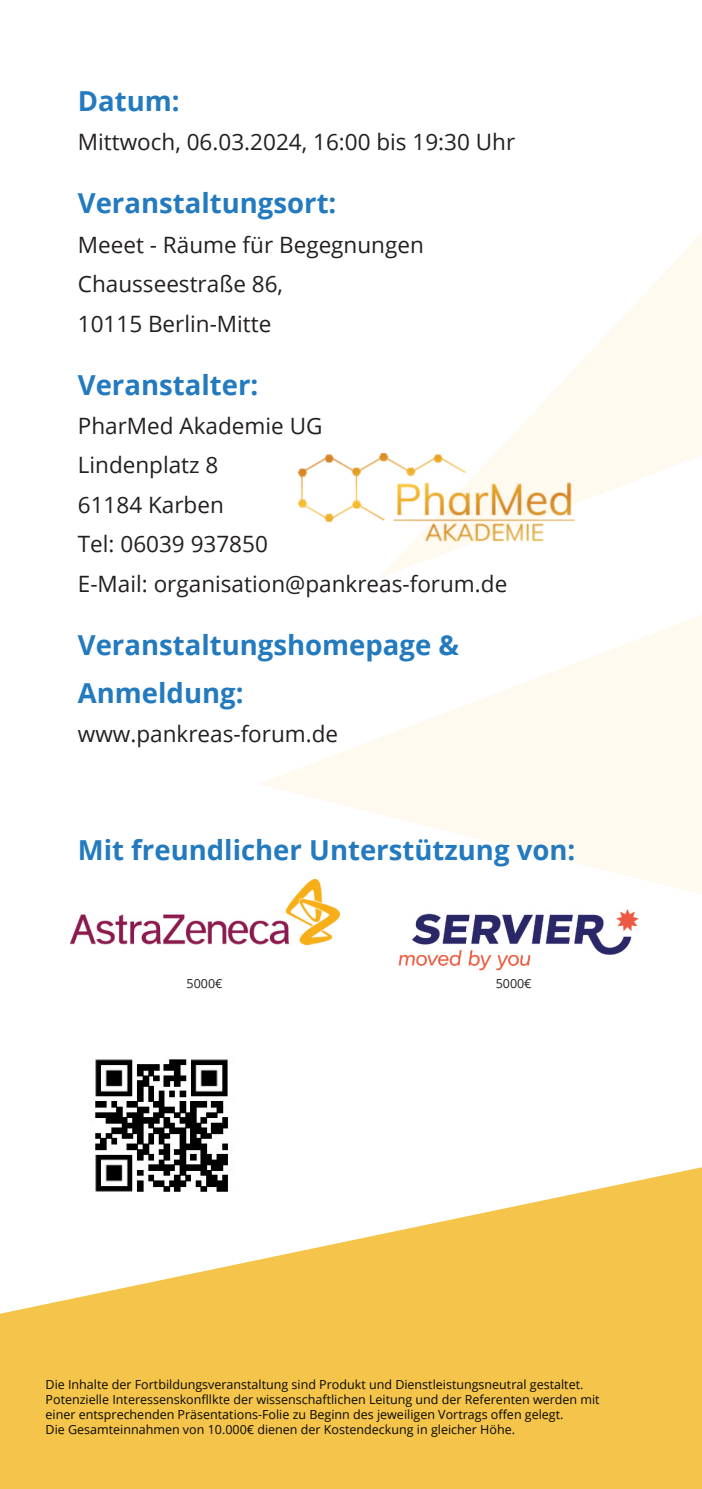
<style>
.page{position:relative;width:702px;height:1489px;background:#fff}
.page>*{position:absolute;margin:0;border:0;box-sizing:border-box;transform-origin:0 0}
.t1{font:700 27.5px/48px "Open Sans";color:#237abe}
.t2{font:22.5px/39.5px "Open Sans";color:#231f20}
.t3{font:12.5px/15px "Open Sans";color:#080704}
.t4{font:12.5px "Open Sans";color:#231f20}
</style>
<div class="page">
<svg style="left:0;top:1167px;width:702px;height:321px;fill:#f4c54a"></svg>
<svg style="left:258px;top:615px;width:444px;height:330px;fill:#fefcf6"></svg>
<svg style="left:379px;top:233px;width:323px;height:345px"></svg>
<img style="left:83px;top:1059px;width:162px;height:145px">
<img style="left:298px;top:453px;width:276px;height:88px">
<img style="left:71px;top:879px;width:268px;height:65px">
<img style="left:369px;top:886px;width:289px;height:85px">
<h1 class="t1" style="left:78px;top:80px;width:103px">Datum:</h1>
<h2 class="t2" style="left:78px;top:124px;width:439px">Mittwoch, 06.03.2024, 16:00 bis 19:30 Uhr</h2>
<h1 class="t1" style="left:78px;top:182px;width:260px">Veranstaltungsort:</h1>
<h2 class="t2" style="left:78px;top:227px;width:347px">Meeet - Räume für Begegnungen<br>Chausseestraße 86,<br>10115 Berlin-Mitte</h2>
<h1 class="t1" style="left:78px;top:363px;width:182px">Veranstalter:</h1>
<h2 class="t2" style="left:78px;top:408px;width:431px">PharMed Akademie UG<br>Lindenplatz 8<br>61184 Karben<br>Tel: 06039 937850<br>E-Mail: organisation@pankreas-forum.de</h2>
<h1 class="t1" style="left:78px;top:623px;width:383px">Veranstaltungshomepage &amp;<br>Anmeldung:</h1>
<h2 class="t2" style="left:78px;top:716px;width:262px">www.pankreas-forum.de</h2>
<h1 class="t1" style="left:78px;top:828px;width:499px">Mit freundlicher Unterstützung von:</h1>
<p class="t4" style="left:187px;top:978px;width:37px">5000€</p>
<p class="t4" style="left:495px;top:978px;width:37px">5000€</p>
<p class="t3" style="left:46px;top:1378px;width:555px">Die Inhalte der Fortbildungsveranstaltung sind Produkt und Dienstleistungsneutral gestaltet.<br>Potenzielle Interessenskonfllkte der wissenschaftlichen Leitung und der Referenten werden mit einer entsprechenden Präsentations-Folie zu Beginn des jeweiligen Vortrags offen gelegt.<br>Die Gesamteinnahmen von 10.000€ dienen der Kostendeckung in gleicher Höhe.</p>
</div>
